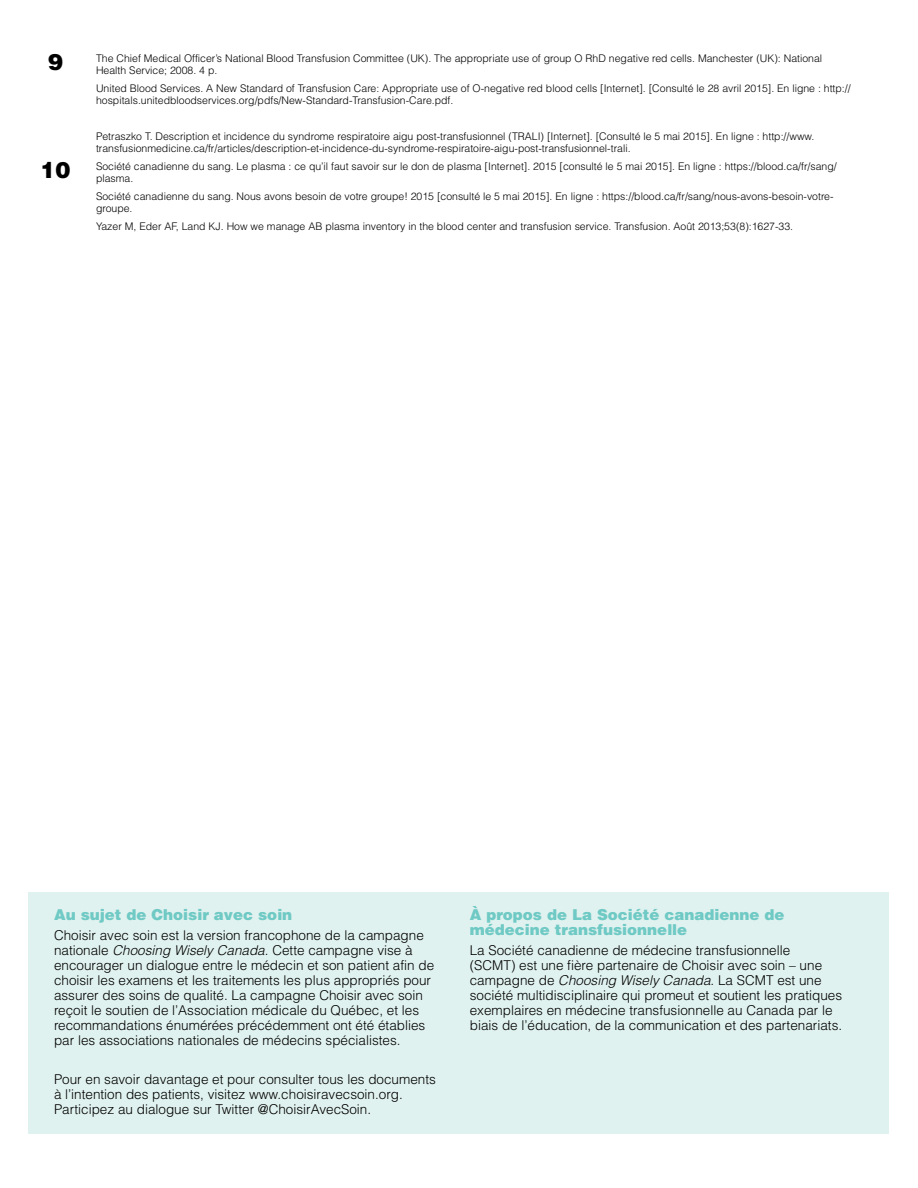
<style>
.page{position:relative;width:918px;height:1188px;background:#fff}
.page>*{position:absolute;margin:0;border:0;box-sizing:border-box;transform-origin:0 0}
.t1{font:900 22.5px "Helvetica LT Std";color:#000}
.t2{font:900 15px/15px "Helvetica LT Std";color:#6fc9c4}
.t3{font:300 13.5px/15px "Helvetica LT Std";color:#000}
.t4{font:300 10.5px/12px "Helvetica LT Std";color:#000}
.s1{font-style:italic}
</style>
<div class="page">
<div style="left:29px;top:893px;width:860px;height:241px;background:#e0f2ef"></div>
<h1 class="t1" style="left:48px;top:47px;width:17px">9</h1>
<h1 class="t1" style="left:40px;top:155px;width:32px">10</h1>
<p class="t4" style="left:96px;top:52px;width:728px">The Chief Medical Officer’s National Blood Transfusion Committee (UK). The appropriate use of group O RhD negative red cells. Manchester (UK): National<br>Health Service; 2008. 4 p.</p>
<p class="t4" style="left:96px;top:82px;width:756px">United Blood Services. A New Standard of Transfusion Care: Appropriate use of O-negative red blood cells [Internet]. [Consulté le 28 avril 2015]. En ligne : http:// hospitals.unitedbloodservices.org/pdfs/New-Standard-Transfusion-Care.pdf.</p>
<p class="t4" style="left:96px;top:130px;width:720px">Petraszko T. Description et incidence du syndrome respiratoire aigu post-transfusionnel (TRALI) [Internet]. [Consulté le 5 mai 2015]. En ligne : http://www. transfusionmedicine.ca/fr/articles/description-et-incidence-du-syndrome-respiratoire-aigu-post-transfusionnel-trali.</p>
<p class="t4" style="left:96px;top:160px;width:742px">Société canadienne du sang. Le plasma : ce qu’il faut savoir sur le don de plasma [Internet]. 2015 [consulté le 5 mai 2015]. En ligne : https://blood.ca/fr/sang/ plasma.</p>
<p class="t4" style="left:96px;top:190px;width:739px">Société canadienne du sang. Nous avons besoin de votre groupe! 2015 [consulté le 5 mai 2015]. En ligne : https://blood.ca/fr/sang/nous-avons-besoin-votre&shy;groupe.</p>
<p class="t4" style="left:96px;top:220px;width:699px">Yazer M, Eder AF, Land KJ. How we manage AB plasma inventory in the blood center and transfusion service. Transfusion. Août 2013;53(8):1627-33.</p>
<h2 class="t2" style="left:54px;top:907px;width:240px">Au sujet de Choisir avec soin</h2>
<p class="t3" style="left:54px;top:927px;width:382px">Choisir avec soin est la version francophone de la campagne nationale <span class="s1">Choosing Wisely Canada</span>. Cette campagne vise à encourager un dialogue entre le médecin et son patient afin de choisir les examens et les traitements les plus appropriés pour assurer des soins de qualité. La campagne Choisir avec soin reçoit le soutien de l’Association médicale du Québec, et les recommandations énumérées précédemment ont été établies par les associations nationales de médecins spécialistes.</p>
<p class="t3" style="left:54px;top:1071px;width:383px">Pour en savoir davantage et pour consulter tous les documents à l’intention des patients, visitez www.choisiravecsoin.org.<br>Participez au dialogue sur Twitter @ChoisirAvecSoin.</p>
<h2 class="t2" style="left:470px;top:907px;width:316px">À propos de La Société canadienne de médecine transfusionnelle</h2>
<p class="t3" style="left:470px;top:942px;width:374px">La Société canadienne de médecine transfusionnelle<br>(SCMT) est une fière partenaire de Choisir avec soin – une campagne de <span class="s1">Choosing Wisely Canada</span>. La SCMT est une société multidisciplinaire qui promeut et soutient les pratiques exemplaires en médecine transfusionnelle au Canada par le biais de l’éducation, de la communication et des partenariats.</p>
</div>
